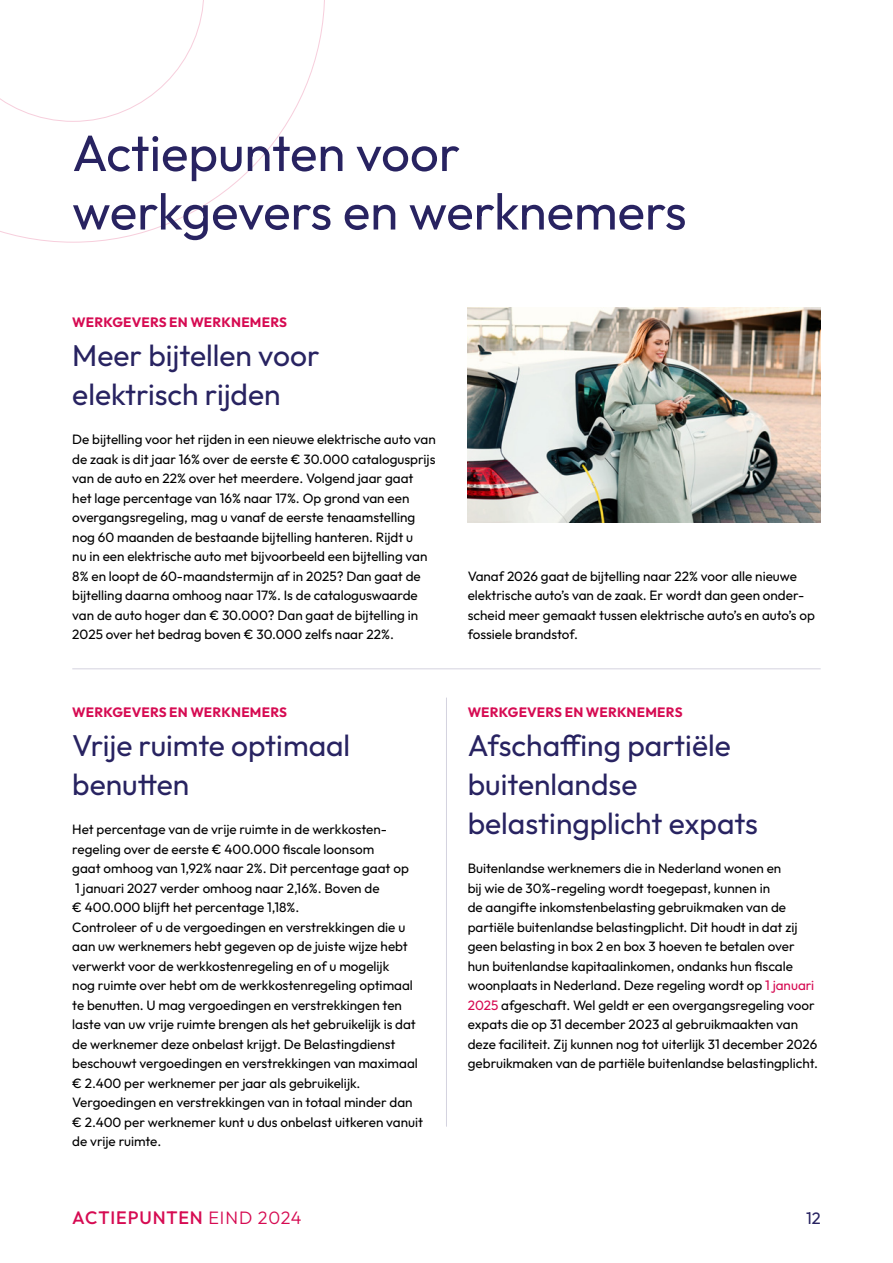
<style>
.page{position:relative;width:893px;height:1263px;background:#fff}
.page>*{position:absolute;margin:0;border:0;box-sizing:border-box;transform-origin:0 0}
.t1{font:51px/58.5px "Outfit";color:#282361}
.t2{font:30px/39px "Outfit";color:#282361}
.t3{font:500 18px "Outfit";letter-spacing:.05em;color:#d60b52}
.t4{font:16.5px "Outfit";color:#282361}
.t5{font:13.5px/19.5px "Outfit";color:#000}
.t6{font:700 13.5px "Outfit";letter-spacing:.015em;color:#d60b52}
.s1{color:#d60b52}
.s2{font-weight:300}
</style>
<div class="page">
<svg style="left:0;top:0;width:325px;height:243px"></svg>
<img style="left:468px;top:308px;width:353px;height:214px">
<hr style="left:446px;top:698px;width:1px;height:429px;background:#d4d3df">
<hr style="left:72px;top:668px;width:749px;height:1px;background:#d4d3df">
<h1 class="t1" style="left:72px;top:124px;width:616px">Actiepunten voor werkgevers en werknemers</h1>
<p class="t6" style="left:72px;top:314px;width:216px">WERKGEVERS EN WERKNEMERS</p>
<h2 class="t2" style="left:72px;top:336px;width:249px">Meer bijtellen voor elektrisch rijden</h2>
<p class="t5" style="left:72px;top:429px;width:365px">De bijtelling voor het rijden in een nieuwe elektrische auto van de zaak is dit jaar 16% over de eerste € 30.000 catalogusprijs van de auto en 22% over het meerdere. Volgend jaar gaat het lage percentage van 16% naar 17%. Op grond van een overgangsregeling, mag u vanaf de eerste tenaamstelling nog 60 maanden de bestaande bijtelling hanteren. Rijdt u<br>nu in een elektrische auto met bijvoorbeeld een bijtelling van 8% en loopt de 60-maandstermijn af in 2025? Dan gaat de bijtelling daarna omhoog naar 17%. Is de cataloguswaarde van de auto hoger dan € 30.000? Dan gaat de bijtelling in 2025 over het bedrag boven € 30.000 zelfs naar 22%.</p>
<p class="t6" style="left:72px;top:705px;width:216px">WERKGEVERS EN WERKNEMERS</p>
<h2 class="t2" style="left:72px;top:726px;width:279px">Vrije ruimte optimaal benutten</h2>
<p class="t5" style="left:72px;top:819px;width:352px">Het percentage van de vrije ruimte in de werkkosten&shy;regeling over de eerste € 400.000 fiscale loonsom<br>gaat omhoog van 1,92% naar 2%. Dit percentage gaat op<br>1 januari 2027 verder omhoog naar 2,16%. Boven de<br>€ 400.000 blijft het percentage 1,18%.<br>Controleer of u de vergoedingen en verstrekkingen die u aan uw werknemers hebt gegeven op de juiste wijze hebt verwerkt voor de werkkostenregeling en of u mogelijk<br>nog ruimte over hebt om de werkkostenregeling optimaal te benutten. U mag vergoedingen en verstrekkingen ten laste van uw vrije ruimte brengen als het gebruikelijk is dat de werknemer deze onbelast krijgt. De Belastingdienst beschouwt vergoedingen en verstrekkingen van maximaal € 2.400 per werknemer per jaar als gebruikelijk.<br>Vergoedingen en verstrekkingen van in totaal minder dan € 2.400 per werknemer kunt u dus onbelast uitkeren vanuit de vrije ruimte.</p>
<p class="t5" style="left:468px;top:566px;width:349px">Vanaf 2026 gaat de bijtelling naar 22% voor alle nieuwe elektrische auto’s van de zaak. Er wordt dan geen onder&shy;scheid meer gemaakt tussen elektrische auto’s en auto’s op fossiele brandstof.</p>
<p class="t6" style="left:468px;top:705px;width:216px">WERKGEVERS EN WERKNEMERS</p>
<h2 class="t2" style="left:468px;top:726px;width:292px">Afschaffing partiële buitenlandse belastingplicht expats</h2>
<p class="t5" style="left:468px;top:858px;width:352px">Buitenlandse werknemers die in Nederland wonen en<br>bij wie de 30%-regeling wordt toegepast, kunnen in<br>de aangifte inkomstenbelasting gebruikmaken van de partiële buitenlandse belastingplicht. Dit houdt in dat zij geen belasting in box 2 en box 3 hoeven te betalen over hun buitenlandse kapitaalinkomen, ondanks hun fiscale woonplaats in Nederland. Deze regeling wordt op <span class="s1">1 januari 2025</span> afgeschaft. Wel geldt er een overgangsregeling voor expats die op 31 december 2023 al gebruikmaakten van deze faciliteit. Zij kunnen nog tot uiterlijk 31 december 2026 gebruikmaken van de partiële buitenlandse belastingplicht.</p>
<h3 class="t3" style="left:72px;top:1207px;width:231px">ACTIEPUNTEN <span class="s2">EIND 2024</span></h3>
<p class="t4" style="left:806px;top:1209px;width:16px">12</p>
</div>
